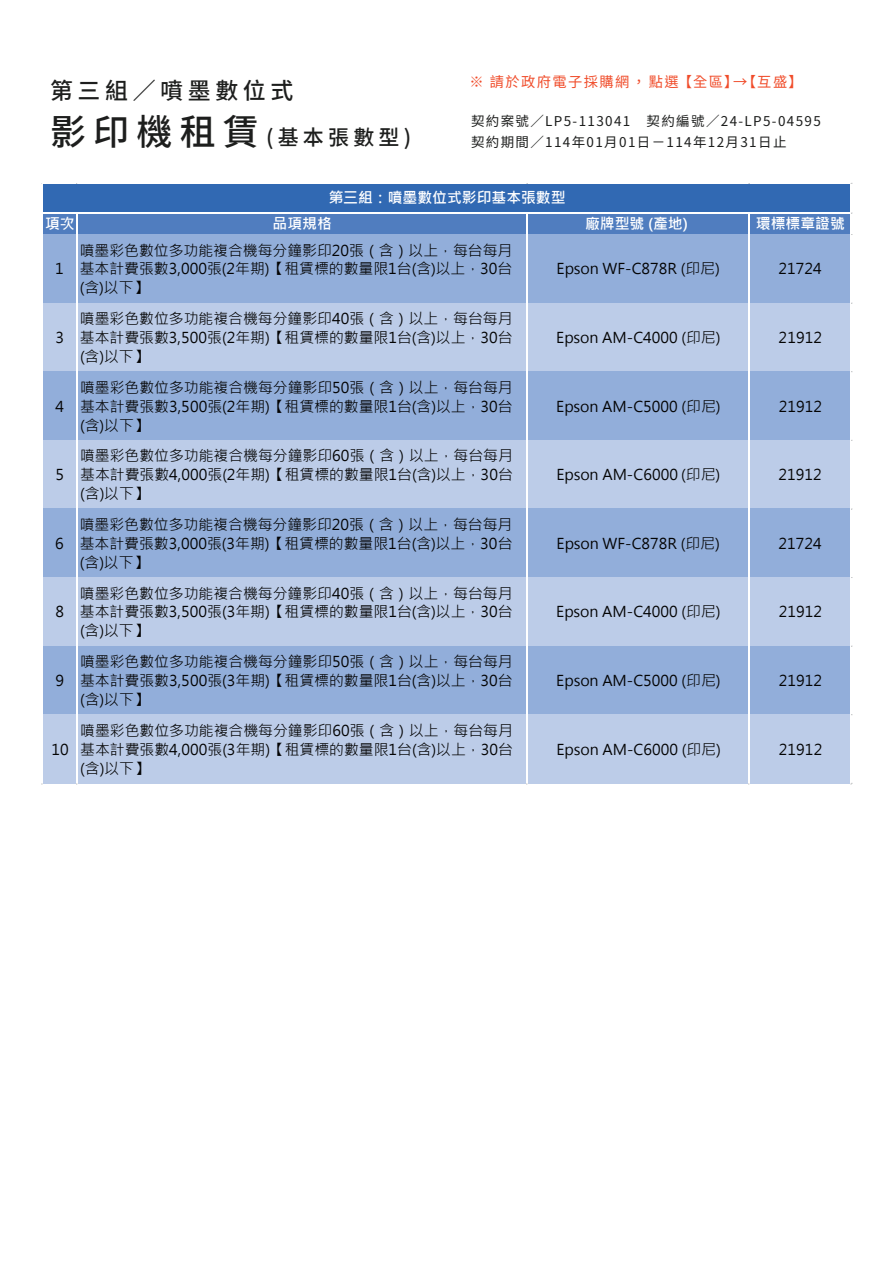
<style>
.page{position:relative;width:893px;height:1263px;background:#fff}
.page>*{position:absolute;margin:0;border:0;box-sizing:border-box;transform-origin:0 0}
.t1{font:500 22.95px "Noto Sans CJ Ktc";letter-spacing:.2em;color:#1d1e1d}
.t2{font:500 21px "Noto Sans CJ Ktc";letter-spacing:.2em;color:#1d1e1d}
.t3{font:14.85px/18.9px "Microsoft Jheng Hei";color:#030303;text-align:justify}
.t4{font:700 14.85px "Microsoft Jheng Hei";color:#fff}
.t5{font:14.25px "Noto Sans CJ Ktc";letter-spacing:.1em;color:#f04c2a}
.t6{font:13.5px/20.7px "Noto Sans CJ Ktc";letter-spacing:.1em;color:#1d1e1d}
.s1{font-size:36px}
</style>
<div class="page">
<div style="left:42px;top:184px;width:809px;height:30px;background:#3169b3"></div>
<div style="left:42px;top:213px;width:809px;height:22px;background:#507dbf"></div>
<div style="left:42px;top:234px;width:809px;height:70px;background:#92aeda"></div>
<div style="left:42px;top:303px;width:809px;height:69px;background:#bccce8"></div>
<div style="left:42px;top:372px;width:809px;height:69px;background:#92aeda"></div>
<div style="left:42px;top:440px;width:809px;height:69px;background:#bccce8"></div>
<div style="left:42px;top:509px;width:809px;height:69px;background:#92aeda"></div>
<div style="left:42px;top:577px;width:809px;height:70px;background:#bccce8"></div>
<div style="left:42px;top:646px;width:809px;height:69px;background:#92aeda"></div>
<div style="left:42px;top:715px;width:809px;height:69px;background:#bccce8"></div>
<hr style="left:42px;top:212px;width:809px;height:2px;background:#fff">
<hr style="left:42px;top:183px;width:1px;height:601px;background:#fff">
<hr style="left:76px;top:214px;width:1px;height:570px;background:#fff">
<hr style="left:526px;top:214px;width:1px;height:570px;background:#fff">
<hr style="left:748px;top:214px;width:1px;height:570px;background:#fff">
<hr style="left:850px;top:184px;width:1px;height:600px;background:#fff">
<h1 class="t1" style="left:50px;top:77px;width:245px">第三組／噴墨數位式</h1>
<h2 class="t2" style="left:50px;top:125px;width:363px"><span class="s1">影印機租賃</span> (基本張數型)</h2>
<p class="t5" style="left:469px;top:74px;width:335px">※ 請於政府電子採購網 ， 點選 【全區】→【互盛】</p>
<p class="t6" style="left:471px;top:111px;width:351px">契約案號／LP5-113041　契約編號／24-LP5-04595契約期間／114年01月01日－114年12月31日止</p>
<p class="t4" style="left:329px;top:189px;width:238px">第三組：噴墨數位式影印基本張數型</p>
<p class="t4" style="left:45px;top:215px;width:31px">項次</p>
<p class="t4" style="left:273px;top:215px;width:61px">品項規格</p>
<p class="t4" style="left:585px;top:215px;width:104px">廠牌型號 (產地)</p>
<p class="t4" style="left:756px;top:215px;width:90px">環標標章證號</p>
<p class="t3" style="left:55px;top:260px;width:10px">1</p>
<p class="t3" style="left:80px;top:241px;width:434px">噴墨彩色數位多功能複合機每分鐘影印20張（含）以上，每台每月基本計費張數3,000張(2年期)【租賃標的數量限1台(含)以上，30台(含)以下】</p>
<p class="t3" style="left:556px;top:260px;width:165px">Epson WF-C878R (印尼)</p>
<p class="t3" style="left:778px;top:260px;width:45px">21724</p>
<p class="t3" style="left:55px;top:328px;width:10px">3</p>
<p class="t3" style="left:80px;top:309px;width:434px">噴墨彩色數位多功能複合機每分鐘影印40張（含）以上，每台每月基本計費張數3,500張(2年期)【租賃標的數量限1台(含)以上，30台(含)以下】</p>
<p class="t3" style="left:556px;top:328px;width:166px">Epson AM-C4000 (印尼)</p>
<p class="t3" style="left:779px;top:328px;width:45px">21912</p>
<p class="t3" style="left:55px;top:397px;width:10px">4</p>
<p class="t3" style="left:80px;top:378px;width:434px">噴墨彩色數位多功能複合機每分鐘影印50張（含）以上，每台每月基本計費張數3,500張(2年期)【租賃標的數量限1台(含)以上，30台(含)以下】</p>
<p class="t3" style="left:556px;top:397px;width:166px">Epson AM-C5000 (印尼)</p>
<p class="t3" style="left:779px;top:397px;width:45px">21912</p>
<p class="t3" style="left:56px;top:465px;width:10px">5</p>
<p class="t3" style="left:80px;top:446px;width:434px">噴墨彩色數位多功能複合機每分鐘影印60張（含）以上，每台每月基本計費張數4,000張(2年期)【租賃標的數量限1台(含)以上，30台(含)以下】</p>
<p class="t3" style="left:556px;top:465px;width:165px">Epson AM-C6000 (印尼)</p>
<p class="t3" style="left:778px;top:465px;width:45px">21912</p>
<p class="t3" style="left:55px;top:534px;width:10px">6</p>
<p class="t3" style="left:80px;top:515px;width:434px">噴墨彩色數位多功能複合機每分鐘影印20張（含）以上，每台每月基本計費張數3,000張(3年期)【租賃標的數量限1台(含)以上，30台(含)以下】</p>
<p class="t3" style="left:557px;top:534px;width:165px">Epson WF-C878R (印尼)</p>
<p class="t3" style="left:778px;top:534px;width:45px">21724</p>
<p class="t3" style="left:55px;top:602px;width:10px">8</p>
<p class="t3" style="left:80px;top:584px;width:434px">噴墨彩色數位多功能複合機每分鐘影印40張（含）以上，每台每月基本計費張數3,500張(3年期)【租賃標的數量限1台(含)以上，30台(含)以下】</p>
<p class="t3" style="left:556px;top:602px;width:166px">Epson AM-C4000 (印尼)</p>
<p class="t3" style="left:779px;top:602px;width:45px">21912</p>
<p class="t3" style="left:56px;top:671px;width:10px">9</p>
<p class="t3" style="left:80px;top:652px;width:434px">噴墨彩色數位多功能複合機每分鐘影印50張（含）以上，每台每月基本計費張數3,500張(3年期)【租賃標的數量限1台(含)以上，30台(含)以下】</p>
<p class="t3" style="left:556px;top:671px;width:166px">Epson AM-C5000 (印尼)</p>
<p class="t3" style="left:779px;top:671px;width:45px">21912</p>
<p class="t3" style="left:52px;top:740px;width:19px">10</p>
<p class="t3" style="left:80px;top:721px;width:434px">噴墨彩色數位多功能複合機每分鐘影印60張（含）以上，每台每月基本計費張數4,000張(3年期)【租賃標的數量限1台(含)以上，30台(含)以下】</p>
<p class="t3" style="left:556px;top:740px;width:166px">Epson AM-C6000 (印尼)</p>
<p class="t3" style="left:779px;top:740px;width:45px">21912</p>
</div>
